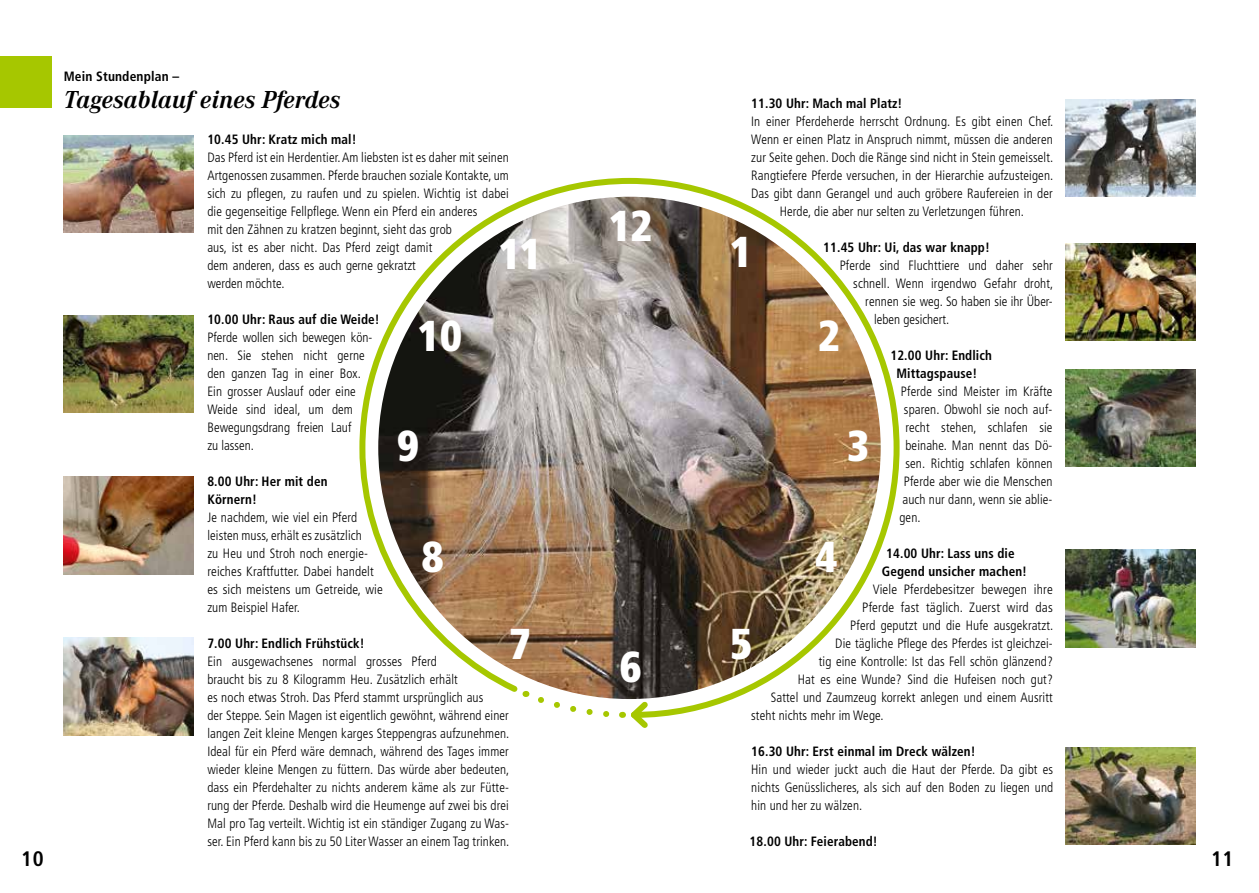
<style>
.page{position:relative;width:1259px;height:893px;background:#fff}
.page>*{position:absolute;margin:0;border:0;box-sizing:border-box;transform-origin:0 0}
.t1{font:900 condensed 43.2px "Frutiger";color:#fff}
.t2{font:italic 700 25.5px "Corporate A";color:#000}
.t3{font:700 condensed 21px "Frutiger";color:#000}
.t4{font:300 condensed 13.5px/18px "Frutiger";letter-spacing:.01em;color:#000}
.t5{font:700 condensed 13.5px/18px "Frutiger";letter-spacing:.01em;color:#000}
</style>
<div class="page">
<div style="left:0;top:57px;width:51px;height:51px;background:#a6c700"></div>
<img style="left:359px;top:177px;width:541px;height:541px">
<svg style="left:533px;top:692px;width:120px;height:36px"></svg>
<img style="left:1065px;top:99px;width:130px;height:98px">
<img style="left:1065px;top:243px;width:130px;height:98px">
<img style="left:1065px;top:369px;width:130px;height:98px">
<img style="left:1065px;top:549px;width:130px;height:98px">
<img style="left:1065px;top:747px;width:130px;height:98px">
<img style="left:64px;top:477px;width:129px;height:97px">
<img style="left:64px;top:315px;width:129px;height:98px">
<img style="left:64px;top:638px;width:129px;height:97px">
<img style="left:64px;top:135px;width:129px;height:98px">
<p class="t5" style="left:64px;top:67px;width:117px">Mein Stundenplan –</p>
<h2 class="t2" style="left:64px;top:85px;width:278px">Tagesablauf eines Pferdes</h2>
<p class="t5" style="left:751px;top:94px;width:153px">11.30 Uhr: Mach mal Platz!</p>
<p class="t4" style="left:751px;top:113px;width:303px;text-align:center">In einer Pferdeherde herrscht Ordnung. Es gibt einen Chef.<br>Wenn er einen Platz in Anspruch nimmt, müssen die anderen zur Seite gehen. Doch die Ränge sind nicht in Stein gemeisselt.<br>Rangtiefere Pferde versuchen, in der Hierarchie aufzusteigen.<br>Das gibt dann Gerangel und auch gröbere Raufereien in der Herde, die aber nur selten zu Verletzungen führen.</p>
<p class="t5" style="left:207px;top:130px;width:151px">10.45 Uhr: Kratz mich mal!</p>
<p class="t4" style="left:207px;top:149px;width:303px">Das Pferd ist ein Herdentier. Am liebsten ist es daher mit seinen Artgenossen zusammen. Pferde brauchen soziale Kontakte, um sich zu pflegen, zu raufen und zu spielen. Wichtig ist dabei die gegenseitige Fellpflege. Wenn ein Pferd ein anderes<br>mit den Zähnen zu kratzen beginnt, sieht das grob<br>aus, ist es aber nicht. Das Pferd zeigt damit<br>dem anderen, dass es auch gerne gekratzt<br>werden möchte.</p>
<h1 class="t1" style="left:609px;top:200px;width:45px">12</h1>
<h1 class="t1" style="left:730px;top:226px;width:23px">1</h1>
<h1 class="t1" style="left:499px;top:228px;width:44px">11</h1>
<p class="t5" style="left:823px;top:238px;width:168px">11.45 Uhr: Ui, das war knapp!</p>
<p class="t4" style="left:840px;top:256px;width:215px">Pferde sind Fluchttiere und daher sehr</p>
<p class="t4" style="left:853px;top:274px;width:201px">schnell. Wenn irgendwo Gefahr droht,</p>
<p class="t4" style="left:865px;top:292px;width:189px">rennen sie weg. So haben sie ihr Über-</p>
<p class="t4" style="left:874px;top:311px;width:76px">leben gesichert.</p>
<p class="t5" style="left:896px;top:346px;width:97px;text-indent:-6px">12.00 Uhr: Endlich<br>Mittagspause!</p>
<p class="t4" style="left:901px;top:383px;width:153px">Pferde sind Meister im Kräfte</p>
<p class="t4" style="left:904px;top:401px;width:150px">sparen. Obwohl sie noch auf-</p>
<p class="t4" style="left:905px;top:419px;width:148px">recht stehen, schlafen sie</p>
<p class="t4" style="left:905px;top:437px;width:149px">beinahe. Man nennt das Dö-</p>
<p class="t4" style="left:905px;top:455px;width:149px">sen. Richtig schlafen können</p>
<p class="t4" style="left:904px;top:473px;width:150px">Pferde aber wie die Menschen</p>
<p class="t4" style="left:902px;top:491px;width:152px">auch nur dann, wenn sie ablie-</p>
<p class="t4" style="left:899px;top:509px;width:23px">gen.</p>
<p class="t5" style="left:882px;top:544px;width:147px;text-align:center">14.00 Uhr: Lass uns die<br>Gegend unsicher machen!</p>
<p class="t4" style="left:873px;top:581px;width:181px">Viele Pferdebesitzer bewegen ihre</p>
<p class="t4" style="left:862px;top:599px;width:192px">Pferde fast täglich. Zuerst wird das</p>
<p class="t4" style="left:850px;top:617px;width:204px">Pferd geputzt und die Hufe ausgekratzt.</p>
<p class="t4" style="left:835px;top:635px;width:219px">Die tägliche Pflege des Pferdes ist gleichzei-</p>
<p class="t4" style="left:819px;top:653px;width:236px">tig eine Kontrolle: Ist das Fell schön glänzend?</p>
<p class="t4" style="left:797px;top:671px;width:257px">Hat es eine Wunde? Sind die Hufeisen noch gut?</p>
<p class="t4" style="left:770px;top:689px;width:283px">Sattel und Zaumzeug korrekt anlegen und einem Ausritt</p>
<p class="t4" style="left:751px;top:707px;width:134px">steht nichts mehr im Wege.</p>
<p class="t5" style="left:751px;top:742px;width:226px">16.30 Uhr: Erst einmal im Dreck wälzen!</p>
<p class="t4" style="left:751px;top:761px;width:303px;text-align:justify">Hin und wieder juckt auch die Haut der Pferde. Da gibt es nichts Genüsslicheres, als sich auf den Boden zu liegen und hin und her zu wälzen.</p>
<p class="t5" style="left:749px;top:832px;width:130px">18.00 Uhr: Feierabend!</p>
<p class="t5" style="left:207px;top:310px;width:174px">10.00 Uhr: Raus auf die Weide!</p>
<p class="t4" style="left:207px;top:329px;width:167px">Pferde wollen sich bewegen kön&shy;nen. Sie stehen nicht gerne den ganzen Tag in einer Box.<br>Ein grosser Auslauf oder eine<br>Weide sind ideal, um dem<br>Bewegungsdrang freien Lauf<br>zu lassen.</p>
<h1 class="t1" style="left:418px;top:309px;width:46px">10</h1>
<h1 class="t1" style="left:818px;top:309px;width:23px">2</h1>
<h1 class="t1" style="left:397px;top:419px;width:23px">9</h1>
<h1 class="t1" style="left:847px;top:419px;width:23px">3</h1>
<p class="t5" style="left:207px;top:472px;width:122px">8.00 Uhr: Her mit den<br>Körnern!</p>
<p class="t4" style="left:207px;top:509px;width:177px">Je nachdem, wie viel ein Pferd leisten muss, erhält es zusätzlich<br>zu Heu und Stroh noch energie&shy;reiches Kraftfutter. Dabei handelt es sich meistens um Getreide, wie zum Beispiel Hafer.</p>
<h1 class="t1" style="left:422px;top:531px;width:23px">8</h1>
<h1 class="t1" style="left:815px;top:531px;width:23px">4</h1>
<h1 class="t1" style="left:509px;top:618px;width:23px">7</h1>
<h1 class="t1" style="left:730px;top:618px;width:23px">5</h1>
<p class="t5" style="left:207px;top:634px;width:159px">7.00 Uhr: Endlich Frühstück!</p>
<p class="t4" style="left:207px;top:652px;width:303px">Ein ausgewachsenes normal grosses Pferd<br>braucht bis zu 8 Kilogramm Heu. Zusätzlich erhält<br>es noch etwas Stroh. Das Pferd stammt ursprünglich aus<br>der Steppe. Sein Magen ist eigentlich gewöhnt, während einer langen Zeit kleine Mengen karges Steppengras aufzunehmen.<br>Ideal für ein Pferd wäre demnach, während des Tages immer wieder kleine Mengen zu füttern. Das würde aber bedeuten, dass ein Pferdehalter zu nichts anderem käme als zur Fütte&shy;rung der Pferde. Deshalb wird die Heumenge auf zwei bis drei Mal pro Tag verteilt. Wichtig ist ein ständiger Zugang zu Was&shy;ser. Ein Pferd kann bis zu 50 Liter Wasser an einem Tag trinken.</p>
<h1 class="t1" style="left:620px;top:641px;width:23px">6</h1>
<h3 class="t3" style="left:21px;top:846px;width:24px">10</h3>
<h3 class="t3" style="left:1211px;top:846px;width:24px">11</h3>
</div>
